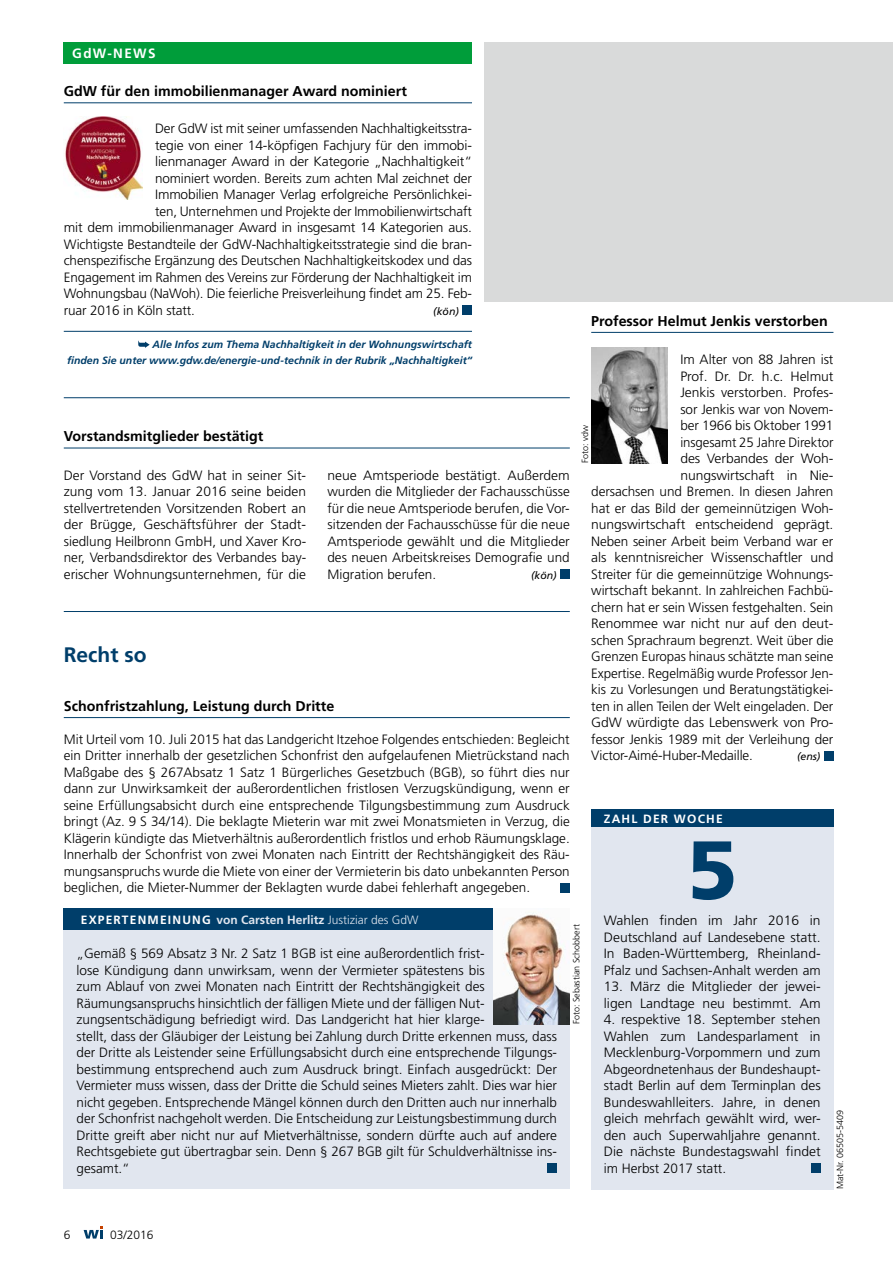
<style>
.page{position:relative;width:893px;height:1263px;background:#fff}
.page>*{position:absolute;margin:0;border:0;box-sizing:border-box;transform-origin:0 0}
.t1{font:900 82.5px "Frutiger";color:#003e6a}
.t2{font:700 21px "Frutiger";color:#003e6a}
.t3{font:700 14.25px "Frutiger";color:#000}
.t4{font:300 13.5px/16.5px "Frutiger";letter-spacing:-.005em;color:#000;text-align:justify}
.t5{font:700 13.5px "Frutiger";letter-spacing:.1em;color:#fff}
.t6{font:700 12px "Frutiger";letter-spacing:.04em;color:#e1e6ef}
.t7{font:700 12px "Frutiger";letter-spacing:.1em;color:#fff}
.t8{font:300 12px "Frutiger";color:#000}
.t9{font:italic 700 10.5px/16.5px "Frutiger";color:#003e6a;text-align:right}
.t10{font:italic 10.5px "Frutiger";color:#000}
.t11{font:300 9px "Frutiger";color:#000}
.s1{color:#fff}
.s2{font-weight:300}
</style>
<div class="page">
<div style="left:485px;top:43px;width:408px;height:259px;background:#d9dada"></div>
<hr style="left:64px;top:717px;width:506px;height:1px;background:#003e6a">
<div style="left:591px;top:812px;width:242px;height:377px;background:#e1e6ef"></div>
<div style="left:591px;top:810px;width:242px;height:17px;background:#003e6a"></div>
<div style="left:811px;top:1163px;width:10px;height:10px;background:#003e6a"></div>
<div style="left:64px;top:43px;width:408px;height:21px;background:#009d3a"></div>
<hr style="left:64px;top:611px;width:506px;height:1px;background:#003e6a">
<hr style="left:64px;top:103px;width:408px;height:1px;background:#003e6a">
<div style="left:463px;top:305px;width:9px;height:10px;background:#003e6a"></div>
<div style="left:64px;top:908px;width:506px;height:281px;background:#e1e6ef"></div>
<div style="left:548px;top:1163px;width:9px;height:10px;background:#003e6a"></div>
<div style="left:64px;top:908px;width:506px;height:22px;background:#003e6a"></div>
<img style="left:493px;top:908px;width:77px;height:116px">
<div style="left:560px;top:883px;width:10px;height:9px;background:#003e6a"></div>
<hr style="left:64px;top:448px;width:506px;height:1px;background:#003e6a">
<div style="left:560px;top:569px;width:10px;height:10px;background:#003e6a"></div>
<img style="left:65px;top:117px;width:77px;height:82px">
<hr style="left:64px;top:331px;width:408px;height:1px;background:#003e6a">
<svg style="left:138px;top:341px;width:12px;height:7px"></svg>
<hr style="left:591px;top:332px;width:242px;height:1px;background:#003e6a">
<div style="left:824px;top:751px;width:9px;height:9px;background:#003e6a"></div>
<img style="left:591px;top:348px;width:77px;height:115px">
<hr style="left:64px;top:397px;width:506px;height:1px;background:#003e6a">
<svg style="left:84px;top:1226px;width:19px;height:12px"></svg>
<p class="t5" style="left:72px;top:46px;width:85px">GdW-NEWS</p>
<p class="t3" style="left:64px;top:83px;width:345px">GdW für den immobilienmanager Award nominiert</p>
<p class="t4" style="left:155px;top:121px;width:318px">Der GdW ist mit seiner umfassenden Nachhaltigkeitsstra-</p>
<p class="t4" style="left:155px;top:137px;width:318px">tegie von einer 14-köpfigen Fachjury für den immobi-</p>
<p class="t4" style="left:155px;top:154px;width:318px">lienmanager Award in der Kategorie „Nachhaltigkeit“</p>
<p class="t4" style="left:155px;top:170px;width:318px">nominiert worden. Bereits zum achten Mal zeichnet der</p>
<p class="t4" style="left:155px;top:187px;width:318px">Immobilien Manager Verlag erfolgreiche Persönlichkei-</p>
<p class="t4" style="left:155px;top:203px;width:318px">ten, Unternehmen und Projekte der Immobilienwirtschaft</p>
<p class="t4" style="left:64px;top:220px;width:410px">mit dem immobilienmanager Award in insgesamt 14 Kategorien aus.</p>
<p class="t4" style="left:64px;top:236px;width:410px">Wichtigste Bestandteile der GdW-Nachhaltigkeitsstrategie sind die bran-</p>
<p class="t4" style="left:64px;top:253px;width:410px">chenspezifische Ergänzung des Deutschen Nachhaltigkeitskodex und das</p>
<p class="t4" style="left:64px;top:269px;width:410px">Engagement im Rahmen des Vereins zur Förderung der Nachhaltigkeit im</p>
<p class="t4" style="left:64px;top:286px;width:410px">Wohnungsbau (NaWoh). Die feierliche Preisverleihung findet am 25. Feb-</p>
<p class="t4" style="left:64px;top:302px;width:133px">ruar 2016 in Köln statt.</p>
<p class="t10" style="left:433px;top:305px;width:27px">(kön)</p>
<p class="t5" style="left:72px;top:46px;width:72px">NACHRUF</p>
<p class="t9" style="left:67px;top:336px;width:406px">Alle Infos zum Thema Nachhaltigkeit in der Wohnungswirtschaft<br>finden Sie unter www.gdw.de/energie-und-technik in der Rubrik „Nachhaltigkeit“</p>
<p class="t3" style="left:64px;top:428px;width:201px">Vorstandsmitglieder bestätigt</p>
<p class="t4" style="left:64px;top:467px;width:244px">Der Vorstand des GdW hat in seiner Sit&shy;zung vom 13. Januar 2016 seine beiden stellvertretenden Vorsitzenden Robert an der Brügge, Geschäftsführer der Stadt&shy;siedlung Heilbronn GmbH, und Xaver Kro&shy;ner, Verbandsdirektor des Verbandes bay&shy;erischer Wohnungsunternehmen, für die</p>
<p class="t4" style="left:327px;top:467px;width:244px">neue Amtsperiode bestätigt. Außerdem wurden die Mitglieder der Fachausschüsse für die neue Amtsperiode berufen, die Vor&shy;sitzenden der Fachausschüsse für die neue Amtsperiode gewählt und die Mitglieder des neuen Arbeitskreises Demografie und Migration berufen.</p>
<p class="t10" style="left:531px;top:569px;width:27px">(kön)</p>
<h2 class="t2" style="left:64px;top:642px;width:84px">Recht so</h2>
<p class="t3" style="left:64px;top:697px;width:272px">Schonfristzahlung, Leistung durch Dritte</p>
<p class="t4" style="left:64px;top:731px;width:507px">Mit Urteil vom 10. Juli 2015 hat das Landgericht Itzehoe Folgendes entschieden: Begleicht ein Dritter innerhalb der gesetzlichen Schonfrist den aufgelaufenen Mietrückstand nach Maßgabe des § 267Absatz 1 Satz 1 Bürgerliches Gesetzbuch (BGB), so führt dies nur dann zur Unwirksamkeit der außerordentlichen fristlosen Verzugskündigung, wenn er seine Erfüllungsabsicht durch eine entsprechende Tilgungsbestimmung zum Ausdruck bringt (Az. 9 S 34/14). Die beklagte Mieterin war mit zwei Monatsmieten in Verzug, die Klägerin kündigte das Mietverhältnis außerordentlich fristlos und erhob Räumungsklage.<br>Innerhalb der Schonfrist von zwei Monaten nach Eintritt der Rechtshängigkeit des Räu&shy;mungsanspruchs wurde die Miete von einer der Vermieterin bis dato unbekannten Person beglichen, die Mieter-Nummer der Beklagten wurde dabei fehlerhaft angegeben.</p>
<p class="t3" style="left:591px;top:312px;width:238px">Professor Helmut Jenkis verstorben</p>
<p class="t4" style="left:680px;top:352px;width:155px">Im Alter von 88 Jahren ist</p>
<p class="t4" style="left:680px;top:368px;width:155px">Prof. Dr. Dr. h.c. Helmut</p>
<p class="t4" style="left:680px;top:385px;width:155px">Jenkis verstorben. Profes-</p>
<p class="t4" style="left:680px;top:401px;width:155px">sor Jenkis war von Novem-</p>
<p class="t4" style="left:680px;top:418px;width:155px">ber 1966 bis Oktober 1991</p>
<p class="t4" style="left:680px;top:434px;width:155px">insgesamt 25 Jahre Direktor</p>
<p class="t4" style="left:680px;top:451px;width:155px">des Verbandes der Woh-</p>
<p class="t4" style="left:680px;top:467px;width:155px">nungswirtschaft in Nie-</p>
<p class="t4" style="left:591px;top:484px;width:244px">dersachsen und Bremen. In diesen Jahren</p>
<p class="t4" style="left:591px;top:500px;width:244px">hat er das Bild der gemeinnützigen Woh-</p>
<p class="t4" style="left:591px;top:517px;width:244px">nungswirtschaft entscheidend geprägt.</p>
<p class="t4" style="left:591px;top:533px;width:244px">Neben seiner Arbeit beim Verband war er</p>
<p class="t4" style="left:591px;top:550px;width:244px">als kenntnisreicher Wissenschaftler und</p>
<p class="t4" style="left:591px;top:566px;width:244px">Streiter für die gemeinnützige Wohnungs-</p>
<p class="t4" style="left:591px;top:583px;width:244px">wirtschaft bekannt. In zahlreichen Fachbü-</p>
<p class="t4" style="left:591px;top:599px;width:244px">chern hat er sein Wissen festgehalten. Sein</p>
<p class="t4" style="left:591px;top:616px;width:244px">Renommee war nicht nur auf den deut-</p>
<p class="t4" style="left:591px;top:632px;width:244px">schen Sprachraum begrenzt. Weit über die</p>
<p class="t4" style="left:591px;top:649px;width:244px">Grenzen Europas hinaus schätzte man seine</p>
<p class="t4" style="left:591px;top:665px;width:244px">Expertise. Regelmäßig wurde Professor Jen-</p>
<p class="t4" style="left:591px;top:682px;width:244px">kis zu Vorlesungen und Beratungstätigkei-</p>
<p class="t4" style="left:591px;top:698px;width:244px">ten in allen Teilen der Welt eingeladen. Der</p>
<p class="t4" style="left:591px;top:715px;width:244px">GdW würdigte das Lebenswerk von Pro-</p>
<p class="t4" style="left:591px;top:731px;width:244px">fessor Jenkis 1989 mit der Verleihung der</p>
<p class="t4" style="left:591px;top:748px;width:163px">Victor-Aimé-Huber-Medaille.</p>
<p class="t10" style="left:797px;top:751px;width:25px">(ens)</p>
<p class="t11" style="left:580px;top:463px;width:40px;rotate:-90deg">Foto: vdw</p>
<p class="t7" style="left:604px;top:812px;width:120px">ZAHL DER WOCHE</p>
<h1 class="t1" style="left:687px;top:820px;width:52px">5</h1>
<p class="t6" style="left:81px;top:913px;width:339px"><span class="s1">EXPERTENMEINUNG</span> von Carsten Herlitz <span class="s2">Justiziar des GdW</span></p>
<p class="t4" style="left:77px;top:946px;width:482px;text-align:left">„Gemäß § 569 Absatz 3 Nr. 2 Satz 1 BGB ist eine außerordentlich frist-<br>lose Kündigung dann unwirksam, wenn der Vermieter spätestens bis<br>zum Ablauf von zwei Monaten nach Eintritt der Rechtshängigkeit des Räumungsanspruchs hinsichtlich der fälligen Miete und der fälligen Nut&shy;zungsentschädigung befriedigt wird. Das Landgericht hat hier klarge-<br>stellt, dass der Gläubiger der Leistung bei Zahlung durch Dritte erkennen muss, dass der Dritte als Leistender seine Erfüllungsabsicht durch eine entsprechende Tilgungs&shy;bestimmung entsprechend auch zum Ausdruck bringt. Einfach ausgedrückt: Der Vermieter muss wissen, dass der Dritte die Schuld seines Mieters zahlt. Dies war hier nicht gegeben. Entsprechende Mängel können durch den Dritten auch nur innerhalb der Schonfrist nachgeholt werden. Die Entscheidung zur Leistungsbestimmung durch Dritte greift aber nicht nur auf Mietverhältnisse, sondern dürfte auch auf andere Rechtsgebiete gut übertragbar sein. Denn § 267 BGB gilt für Schuldverhältnisse ins&shy;gesamt.“</p>
<p class="t11" style="left:571px;top:1024px;width:102px;rotate:-90deg">Foto: Sebastian Schobbert</p>
<p class="t8" style="left:64px;top:1227px;width:8px">6</p>
<p class="t8" style="left:110px;top:1227px;width:45px">03/2016</p>
<p class="t4" style="left:604px;top:913px;width:218px">Wahlen finden im Jahr 2016 in Deutschland auf Landesebene statt.<br>In Baden-Württemberg, Rheinland-Pfalz und Sachsen-Anhalt werden am</p>
<p class="t4" style="left:604px;top:979px;width:218px">13. März die Mitglieder der jewei&shy;ligen Landtage neu bestimmt. Am</p>
<p class="t4" style="left:604px;top:1012px;width:218px">4. respektive 18. September stehen Wahlen zum Landesparlament in Mecklenburg-Vorpommern und zum Abgeordnetenhaus der Bundeshaupt&shy;stadt Berlin auf dem Terminplan des Bundeswahlleiters. Jahre, in denen gleich mehrfach gewählt wird, wer&shy;den auch Superwahljahre genannt.<br>Die nächste Bundestagswahl findet im Herbst 2017 statt.</p>
<p class="t11" style="left:835px;top:1189px;width:81px;rotate:-90deg">Mat-Nr. 06505-5409</p>
</div>
